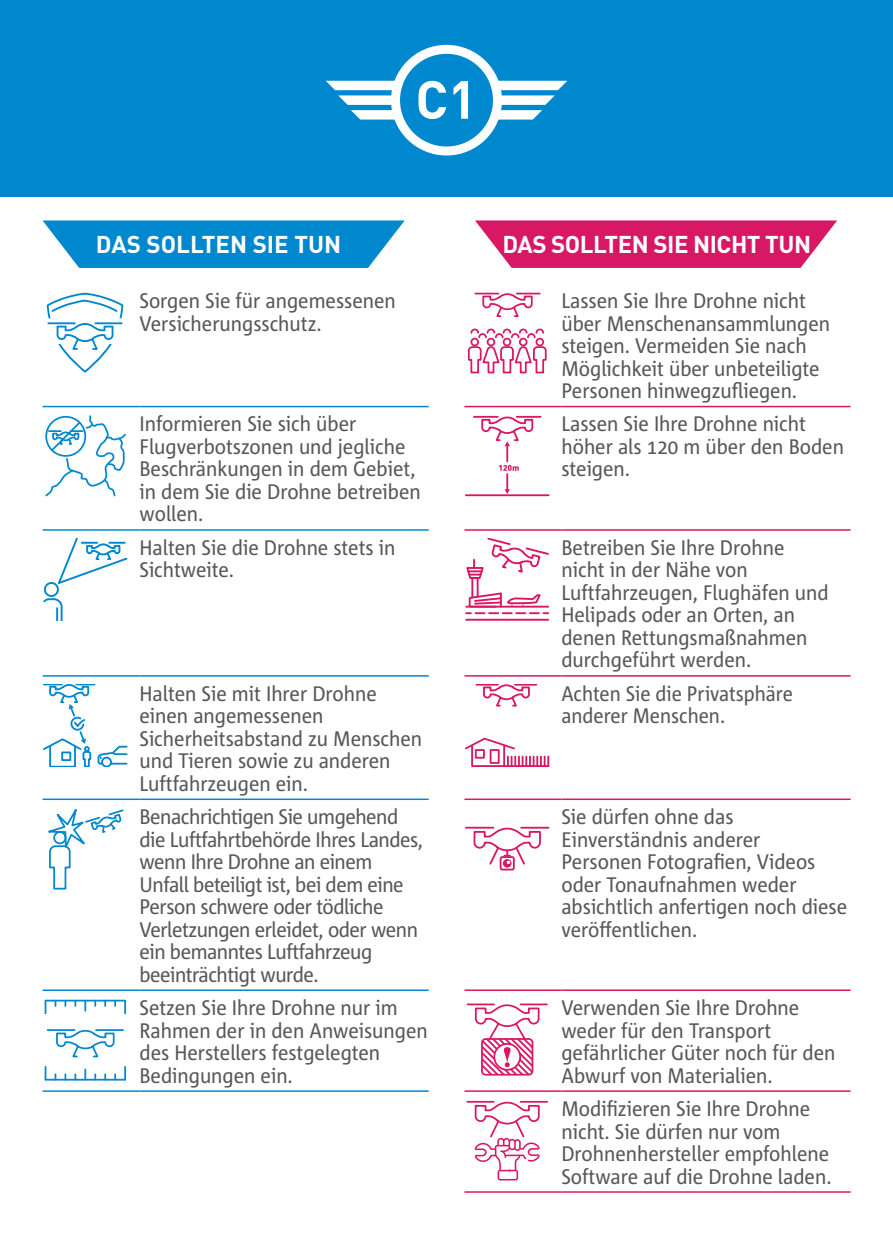
<style>
.page{position:relative;width:893px;height:1259px;background:#fff}
.page>*{position:absolute;margin:0;border:0;box-sizing:border-box;transform-origin:0 0}
.t1{font:700 52.8px "DIN Pro";color:#fff}
.t2{font:700 24px "DIN Pro";letter-spacing:-.02em;color:#fff}
.t3{font:700 24px "DIN Pro";color:#fff}
.Table_text{font:21px/22.5px "Corpid E1 s S Cd";color:#57585a}
.Body_text{font:21px/22.5px "Corpid E1 s S Cd";color:#57585a}
.Table_text-2{font:21px/22.5px "Corpid E1 s S Cd";letter-spacing:-.02em;color:#57585a}
</style>
<div class="page">
<hr style="left:43px;top:406px;width:96px;height:1px;background:#0088ce">
<hr style="left:139px;top:406px;width:290px;height:1px;background:#0088ce">
<hr style="left:43px;top:529px;width:96px;height:2px;background:#0088ce">
<hr style="left:139px;top:529px;width:290px;height:2px;background:#0088ce">
<hr style="left:43px;top:675px;width:96px;height:1px;background:#0088ce">
<hr style="left:139px;top:675px;width:290px;height:1px;background:#0088ce">
<hr style="left:43px;top:798px;width:96px;height:2px;background:#0088ce">
<hr style="left:139px;top:798px;width:290px;height:2px;background:#0088ce">
<hr style="left:43px;top:989px;width:96px;height:2px;background:#0088ce">
<hr style="left:139px;top:989px;width:290px;height:2px;background:#0088ce">
<hr style="left:43px;top:1090px;width:96px;height:2px;background:#0088ce">
<hr style="left:139px;top:1090px;width:290px;height:2px;background:#0088ce">
<hr style="left:464px;top:406px;width:97px;height:1px;background:#d91865">
<hr style="left:561px;top:406px;width:290px;height:1px;background:#d91865">
<hr style="left:464px;top:529px;width:97px;height:2px;background:#d91865">
<hr style="left:561px;top:529px;width:290px;height:2px;background:#d91865">
<hr style="left:464px;top:675px;width:97px;height:1px;background:#d91865">
<hr style="left:561px;top:675px;width:290px;height:1px;background:#d91865">
<hr style="left:464px;top:798px;width:97px;height:2px;background:#d91865">
<hr style="left:561px;top:798px;width:290px;height:2px;background:#d91865">
<hr style="left:464px;top:989px;width:97px;height:2px;background:#d91865">
<hr style="left:561px;top:989px;width:290px;height:2px;background:#d91865">
<hr style="left:464px;top:1090px;width:97px;height:2px;background:#d91865">
<hr style="left:561px;top:1090px;width:290px;height:2px;background:#d91865">
<hr style="left:464px;top:1191px;width:97px;height:1px;background:#d91865">
<hr style="left:561px;top:1191px;width:290px;height:1px;background:#d91865">
<svg style="left:47px;top:293px;width:76px;height:79px"></svg>
<svg style="left:475px;top:292px;width:65px;height:26px"></svg>
<div style="left:470px;top:338px;width:9px;height:8px;border:2px solid #d91865;border-radius:50%"></div>
<div style="left:487px;top:338px;width:8px;height:8px;border:2px solid #d91865;border-radius:50%"></div>
<div style="left:503px;top:338px;width:8px;height:8px;border:2px solid #d91865;border-radius:50%"></div>
<div style="left:519px;top:338px;width:8px;height:8px;border:2px solid #d91865;border-radius:50%"></div>
<div style="left:535px;top:338px;width:9px;height:8px;border:2px solid #d91865;border-radius:50%"></div>
<svg style="left:467px;top:345px;width:80px;height:28px"></svg>
<svg style="left:470px;top:328px;width:75px;height:11px"></svg>
<svg style="left:45px;top:415px;width:81px;height:82px"></svg>
<hr style="left:474px;top:416px;width:24px;height:2px;background:#d91865">
<hr style="left:517px;top:416px;width:24px;height:2px;background:#d91865">
<hr style="left:466px;top:494px;width:83px;height:2px;background:#d91865">
<svg style="left:480px;top:415px;width:54px;height:79px"></svg>
<div style="left:44px;top:582px;width:15px;height:15px;border:2px solid #0088ce;border-radius:50%"></div>
<svg style="left:56px;top:538px;width:72px;height:47px"></svg>
<svg style="left:43px;top:598px;width:20px;height:22px"></svg>
<hr style="left:466px;top:619px;width:82px;height:1px;background:#d91865">
<svg style="left:465px;top:538px;width:85px;height:76px"></svg>
<svg style="left:43px;top:684px;width:85px;height:82px"></svg>
<svg style="left:476px;top:684px;width:60px;height:23px"></svg>
<svg style="left:465px;top:737px;width:84px;height:29px"></svg>
<svg style="left:42px;top:798px;width:83px;height:91px"></svg>
<div style="left:500px;top:856px;width:15px;height:14px;border:2px solid #d91865;border-radius:2px"></div>
<svg style="left:466px;top:826px;width:83px;height:40px"></svg>
<hr style="left:48px;top:1029px;width:27px;height:2px;background:#0088ce">
<hr style="left:96px;top:1029px;width:27px;height:2px;background:#0088ce">
<svg style="left:55px;top:1029px;width:60px;height:29px"></svg>
<hr style="left:46px;top:1078px;width:79px;height:2px;background:#0088ce">
<svg style="left:45px;top:1066px;width:1px;height:13px"></svg>
<svg style="left:124px;top:1066px;width:2px;height:13px"></svg>
<svg style="left:84px;top:1069px;width:2px;height:10px"></svg>
<hr style="left:46px;top:999px;width:79px;height:2px;background:#0088ce">
<svg style="left:124px;top:1000px;width:2px;height:13px"></svg>
<svg style="left:45px;top:1000px;width:1px;height:13px"></svg>
<svg style="left:84px;top:1001px;width:2px;height:10px"></svg>
<hr style="left:467px;top:1003px;width:27px;height:2px;background:#d91865">
<hr style="left:520px;top:1003px;width:27px;height:2px;background:#d91865">
<div style="left:481px;top:1038px;width:52px;height:37px;border:2px solid #d91865;border-radius:4px"></div>
<svg style="left:474px;top:1003px;width:66px;height:71px"></svg>
<svg style="left:467px;top:1101px;width:80px;height:79px"></svg>
<div style="left:0;top:0;width:893px;height:197px;background:#0088ce"></div>
<div style="left:391px;top:45px;width:111px;height:110px;border:9px solid #fff;border-radius:50%"></div>
<svg style="left:326px;top:81px;width:77px;height:39px"></svg>
<svg style="left:490px;top:81px;width:77px;height:39px"></svg>
<svg style="left:43px;top:220px;width:362px;height:48px;background:#1c95d3"></svg>
<svg style="left:475px;top:220px;width:362px;height:48px;background:#dd3176"></svg>
<p class="t1" style="left:415px;top:56px;width:63px">C1</p>
<p class="t3" style="left:96px;top:225px;width:247px">DAS SOLLTEN SIE TUN</p>
<p class="t2" style="left:502px;top:225px;width:310px">DAS SOLLTEN SIE NICHT TUN</p>
<p class="Table_text" style="left:139px;top:289px;width:258px">Sorgen Sie für angemessenen<br>Versicherungsschutz.</p>
<p class="Table_text" style="left:561px;top:289px;width:270px">Lassen Sie Ihre Drohne nicht über Menschenansammlungen steigen. Vermeiden Sie nach<br>Möglichkeit über unbeteiligte<br>Personen hinwegzufliegen.</p>
<p class="Table_text" style="left:139px;top:412px;width:283px">Informieren Sie sich über<br>Flugverbotszonen und jegliche<br>Beschränkungen in dem Gebiet, in dem Sie die Drohne betreiben wollen.</p>
<p class="Table_text" style="left:561px;top:412px;width:284px">Lassen Sie Ihre Drohne nicht höher als 120 m über den Boden steigen.</p>
<p class="Table_text" style="left:139px;top:535px;width:257px">Halten Sie die Drohne stets in<br>Sichtweite.</p>
<p class="Table_text" style="left:561px;top:535px;width:269px">Betreiben Sie Ihre Drohne nicht in der Nähe von<br>Luftfahrzeugen, Flughäfen und<br>Helipads oder an Orten, an denen Rettungsmaßnahmen durchgeführt werden.</p>
<p class="Table_text" style="left:139px;top:681px;width:284px">Halten Sie mit Ihrer Drohne einen angemessenen<br>Sicherheitsabstand zu Menschen und Tieren sowie zu anderen<br>Luftfahrzeugen ein.</p>
<p class="Table_text" style="left:561px;top:681px;width:233px">Achten Sie die Privatsphäre anderer Menschen.</p>
<p class="Table_text-2" style="left:139px;top:805px;width:285px">Benachrichtigen Sie umgehend die Luftfahrtbehörde Ihres Landes, wenn Ihre Drohne an einem<br>Unfall beteiligt ist, bei dem eine<br>Person schwere oder tödliche<br>Verletzungen erleidet, oder wenn ein bemanntes Luftfahrzeug beeinträchtigt wurde.</p>
<p class="Body_text" style="left:561px;top:805px;width:287px">Sie dürfen ohne das<br>Einverständnis anderer<br>Personen Fotografien, Videos oder Tonaufnahmen weder absichtlich anfertigen noch diese veröffentlichen.</p>
<p class="Table_text" style="left:139px;top:996px;width:290px">Setzen Sie Ihre Drohne nur im<br>Rahmen der in den Anweisungen des Herstellers festgelegten<br>Bedingungen ein.</p>
<p class="Body_text" style="left:561px;top:996px;width:275px">Verwenden Sie Ihre Drohne weder für den Transport gefährlicher Güter noch für den<br>Abwurf von Materialien.</p>
<p class="Body_text" style="left:561px;top:1096px;width:272px">Modifizieren Sie Ihre Drohne nicht. Sie dürfen nur vom<br>Drohnenhersteller empfohlene<br>Software auf die Drohne laden.</p>
</div>
